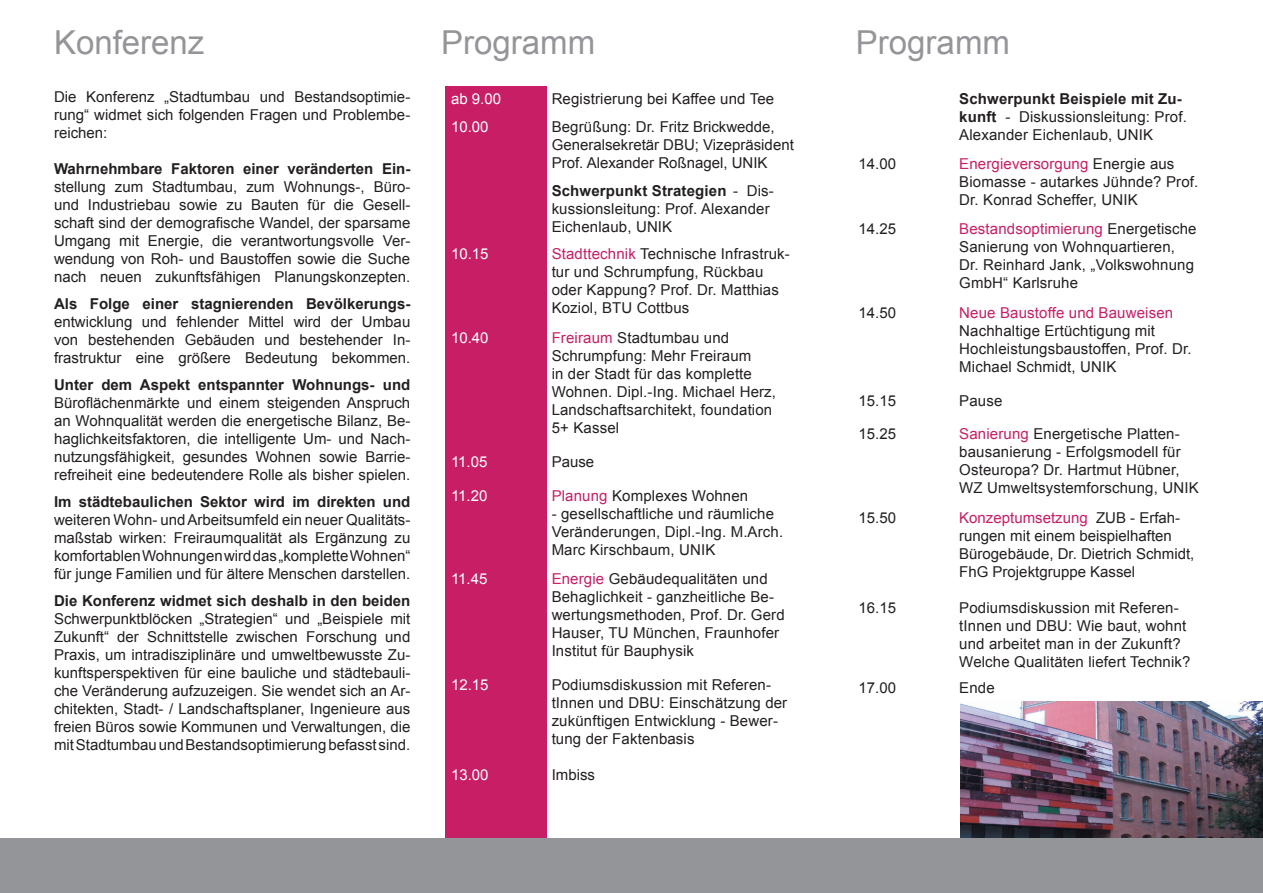
<style>
.page{position:relative;width:1263px;height:893px;background:#fff}
.page>*{position:absolute;margin:0;border:0;box-sizing:border-box;transform-origin:0 0}
.t1{font:33px "Arial";color:#939598}
.t2{font:15px/18px "Arial";letter-spacing:.01em;color:#231f20}
.t3{font:700 15px "Arial";color:#231f20}
.t4{font:15px "Arial";color:#fff}
.t5{font:15px "Arial";letter-spacing:.01em;color:#c71e66}
.s1{font-weight:700}
.s2{color:#c71e66}
</style>
<div class="page">
<div style="left:445px;top:87px;width:101px;height:752px;background:#c71e66"></div>
<img style="left:960px;top:702px;width:303px;height:137px">
<div style="left:0;top:839px;width:1263px;height:54px;background:#939598"></div>
<h1 class="t1" style="left:54px;top:21px;width:152px">Konferenz</h1>
<h1 class="t1" style="left:441px;top:21px;width:156px">Programm</h1>
<h1 class="t1" style="left:856px;top:21px;width:156px">Programm</h1>
<p class="t2" style="left:54px;top:88px;width:358px;text-align:justify">Die Konferenz „Stadtumbau und Bestandsoptimie&shy;rung“ widmet sich folgenden Fragen und Problembe&shy;reichen:</p>
<p class="t3" style="left:54px;top:159px;width:358px">Wahrnehmbare Faktoren einer veränderten Ein-</p>
<p class="t2" style="left:54px;top:178px;width:358px;text-align:justify">stellung zum Stadtumbau, zum Wohnungs-, Büro&shy;und Industriebau sowie zu Bauten für die Gesell&shy;schaft sind der demografische Wandel, der sparsame Umgang mit Energie, die verantwortungsvolle Ver&shy;wendung von Roh- und Baustoffen sowie die Suche nach neuen zukunftsfähigen Planungskonzepten.</p>
<p class="t3" style="left:54px;top:294px;width:358px">Als Folge einer stagnierenden Bevölkerungs-</p>
<p class="t2" style="left:54px;top:313px;width:358px;text-align:justify">entwicklung und fehlender Mittel wird der Umbau von bestehenden Gebäuden und bestehender In&shy;frastruktur eine größere Bedeutung bekommen.</p>
<p class="t3" style="left:54px;top:375px;width:358px">Unter dem Aspekt entspannter Wohnungs- und</p>
<p class="t2" style="left:54px;top:394px;width:358px;text-align:justify">Büroflächenmärkte und einem steigenden Anspruch an Wohnqualität werden die energetische Bilanz, Be&shy;haglichkeitsfaktoren, die intelligente Um- und Nach&shy;nutzungsfähigkeit, gesundes Wohnen sowie Barrie&shy;refreiheit eine bedeutendere Rolle als bisher spielen.</p>
<p class="t3" style="left:54px;top:492px;width:358px">Im städtebaulichen Sektor wird im direkten und</p>
<p class="t2" style="left:54px;top:511px;width:358px;text-align:justify">weiteren Wohn- und Arbeitsumfeld ein neuer Qualitäts&shy;maßstab wirken: Freiraumqualität als Ergänzung zu komfortablen Wohnungen wird das „komplette Wohnen“ für junge Familien und für ältere Menschen darstellen.</p>
<p class="t3" style="left:54px;top:591px;width:358px">Die Konferenz widmet sich deshalb in den beiden</p>
<p class="t2" style="left:54px;top:610px;width:358px;text-align:justify">Schwerpunktblöcken „Strategien“ und „Beispiele mit Zukunft“ der Schnittstelle zwischen Forschung und Praxis, um intradisziplinäre und umweltbewusste Zu&shy;kunftsperspektiven für eine bauliche und städtebauli&shy;che Veränderung aufzuzeigen. Sie wendet sich an Ar&shy;chitekten, Stadt- / Landschaftsplaner, Ingenieure aus freien Büros sowie Kommunen und Verwaltungen, die mit Stadtumbau und Bestandsoptimierung befasst sind.</p>
<p class="t4" style="left:451px;top:89px;width:52px">ab 9.00</p>
<p class="t2" style="left:552px;top:90px;width:224px">Registrierung bei Kaffee und Tee</p>
<p class="t4" style="left:451px;top:117px;width:39px">10.00</p>
<p class="t2" style="left:552px;top:118px;width:244px">Begrüßung: Dr. Fritz Brickwedde,<br>Generalsekretär DBU; Vizepräsident<br>Prof. Alexander Roßnagel, UNIK</p>
<p class="t2" style="left:552px;top:182px;width:224px"><span class="s1">Schwerpunkt Strategien</span> - Dis&shy;kussionsleitung: Prof. Alexander<br>Eichenlaub, UNIK</p>
<p class="t4" style="left:451px;top:244px;width:39px">10.15</p>
<p class="t2" style="left:552px;top:245px;width:240px"><span class="s2">Stadttechnik</span> Technische Infrastruk&shy;tur und Schrumpfung, Rückbau oder Kappung? Prof. Dr. Matthias<br>Koziol, BTU Cottbus</p>
<p class="t4" style="left:451px;top:328px;width:39px">10.40</p>
<p class="t2" style="left:552px;top:329px;width:226px"><span class="s2">Freiraum</span> Stadtumbau und<br>Schrumpfung: Mehr Freiraum<br>in der Stadt für das komplette<br>Wohnen. Dipl.-Ing. Michael Herz,<br>Landschaftsarchitekt, foundation<br>5+ Kassel</p>
<p class="t4" style="left:451px;top:451px;width:38px">11.05</p>
<p class="t2" style="left:552px;top:452px;width:44px">Pause</p>
<p class="t4" style="left:451px;top:486px;width:38px">11.20</p>
<p class="t2" style="left:552px;top:487px;width:198px"><span class="s2">Planung</span> Komplexes Wohnen</p>
<p class="t2" style="left:552px;top:505px;width:233px">- gesellschaftliche und räumliche<br>Veränderungen, Dipl.-Ing. M.Arch.<br>Marc Kirschbaum, UNIK</p>
<p class="t4" style="left:451px;top:568px;width:38px">11.45</p>
<p class="t2" style="left:552px;top:569px;width:235px"><span class="s2">Energie</span> Gebäudequalitäten und<br>Behaglichkeit - ganzheitliche Be&shy;wertungsmethoden, Prof. Dr. Gerd<br>Hauser, TU München, Fraunhofer<br>Institut für Bauphysik</p>
<p class="t4" style="left:451px;top:675px;width:39px">12.15</p>
<p class="t2" style="left:552px;top:676px;width:237px">Podiumsdiskussion mit Referen&shy;tInnen und DBU: Einschätzung der zukünftigen Entwicklung - Bewer&shy;tung der Faktenbasis</p>
<p class="t4" style="left:451px;top:765px;width:39px">13.00</p>
<p class="t2" style="left:552px;top:766px;width:45px">Imbiss</p>
<p class="t2" style="left:959px;top:90px;width:229px"><span class="s1">Schwerpunkt Beispiele mit Zu&shy;kunft</span> - Diskussionsleitung: Prof.<br>Alexander Eichenlaub, UNIK</p>
<p class="t2" style="left:859px;top:155px;width:39px">14.00</p>
<p class="t2" style="left:959px;top:155px;width:241px"><span class="s2">Energieversorgung</span> Energie aus<br>Biomasse - autarkes Jühnde? Prof.<br>Dr. Konrad Scheffer, UNIK</p>
<p class="t2" style="left:859px;top:220px;width:39px">14.25</p>
<p class="t2" style="left:959px;top:220px;width:239px"><span class="s2">Bestandsoptimierung</span> Energetische<br>Sanierung von Wohnquartieren,<br>Dr. Reinhard Jank, „Volkswohnung<br>GmbH“ Karlsruhe</p>
<p class="t2" style="left:859px;top:304px;width:39px">14.50</p>
<p class="t5" style="left:959px;top:303px;width:215px">Neue Baustoffe und Bauweisen</p>
<p class="t2" style="left:959px;top:322px;width:234px">Nachhaltige Ertüchtigung mit<br>Hochleistungsbaustoffen, Prof. Dr.<br>Michael Schmidt, UNIK</p>
<p class="t2" style="left:859px;top:392px;width:39px">15.15</p>
<p class="t2" style="left:959px;top:392px;width:45px">Pause</p>
<p class="t2" style="left:859px;top:425px;width:39px">15.25</p>
<p class="t2" style="left:959px;top:425px;width:241px"><span class="s2">Sanierung</span> Energetische Platten&shy;bausanierung - Erfolgsmodell für Osteuropa? Dr. Hartmut Hübner, WZ Umweltsystemforschung, UNIK</p>
<p class="t2" style="left:859px;top:509px;width:39px">15.50</p>
<p class="t2" style="left:959px;top:509px;width:237px"><span class="s2">Konzeptumsetzung</span> ZUB - Erfah&shy;rungen mit einem beispielhaften<br>Bürogebäude, Dr. Dietrich Schmidt,<br>FhG Projektgruppe Kassel</p>
<p class="t2" style="left:859px;top:599px;width:39px">16.15</p>
<p class="t2" style="left:959px;top:599px;width:233px">Podiumsdiskussion mit Referen&shy;tInnen und DBU: Wie baut, wohnt und arbeitet man in der Zukunft?<br>Welche Qualitäten liefert Technik?</p>
<p class="t2" style="left:859px;top:679px;width:39px">17.00</p>
<p class="t2" style="left:959px;top:679px;width:37px">Ende</p>
</div>
